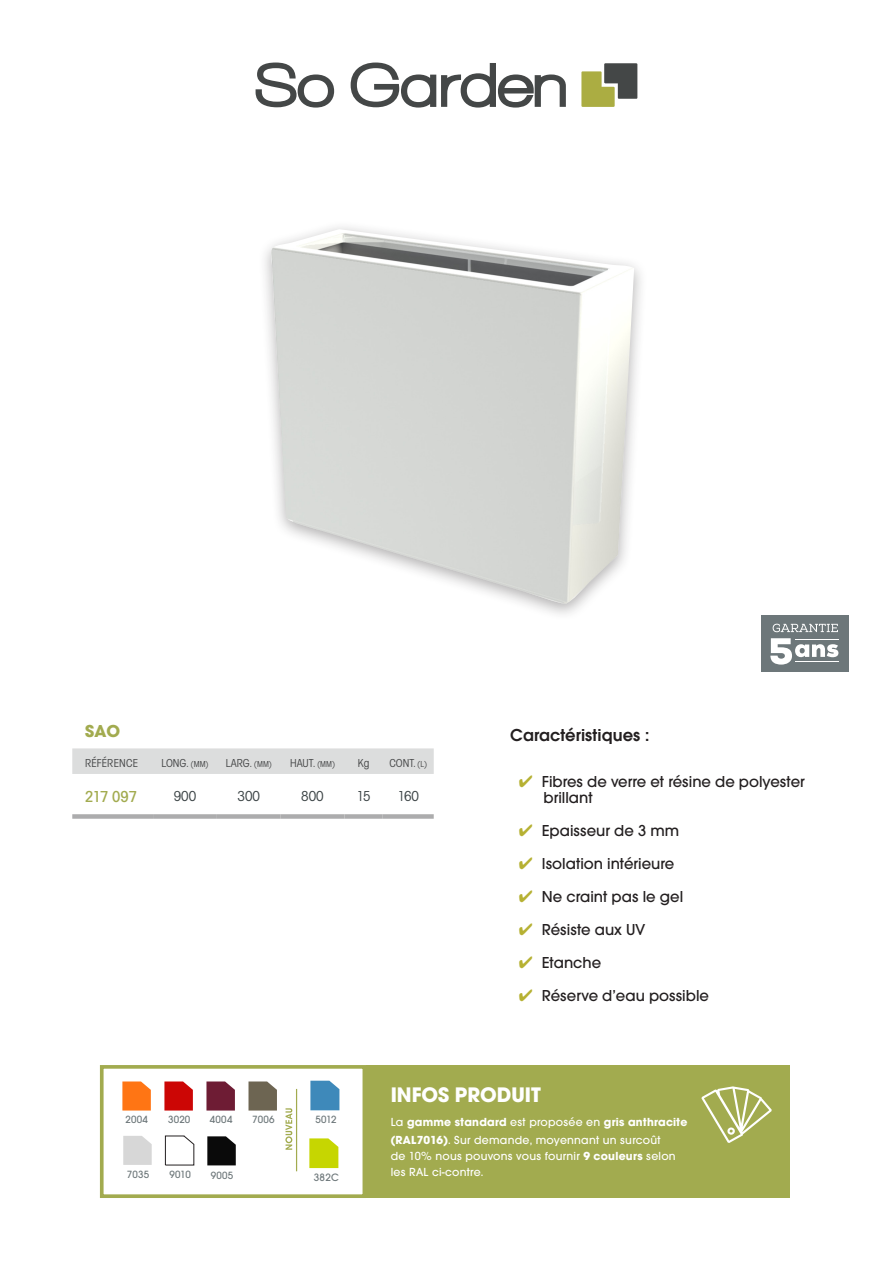
<style>
.page{position:relative;width:893px;height:1263px;background:#fff}
.page>*{position:absolute;margin:0;border:0;box-sizing:border-box;transform-origin:0 0}
.t1{font:700 21.9px "Avant Garde Gothic Itc T";color:#fff}
.t2{font:600 18px "Avant Garde Gothic Itc T";color:#231f20}
.t3{font:700 18px "Avant Garde Gothic Itc T";color:#a2ab4f}
.t4{font:500 16.5px "Avant Garde Gothic Itc T";color:#231f20}
.t5{font:500 condensed 16.5px "Avant Garde Gothic Itc T";letter-spacing:-.02em;color:#a2ab4f}
.t6{font:condensed 15px "Avant Garde Gothic Itc T";color:#3c4446}
.t7{font:500 12.15px/18.1px "Avant Garde Gothic Itc T";letter-spacing:.02em;color:#fff}
.t8{font:condensed 12px "Avant Garde Gothic Itc T";color:#464748}
.t9{font:condensed 12px "Avant Garde Gothic Itc T";letter-spacing:.02em;color:#464748}
.t10{font:500 11.1px "Avant Garde Gothic Itc T";color:#6d777a}
.t11{font:500 10.95px "Avant Garde Gothic Itc T";letter-spacing:.02em;color:#6d777a}
.s1{font-size:9px}
.s2{color:#b6b133}
.s3{font-weight:700}
</style>
<div class="page">
<div style="left:761px;top:615px;width:88px;height:57px;background:#6d777a"></div>
<svg style="left:256px;top:63px;width:310px;height:45px"></svg>
<svg style="left:581px;top:63px;width:56px;height:44px"></svg>
<svg style="left:122px;top:1081px;width:29px;height:29px"></svg>
<svg style="left:164px;top:1081px;width:29px;height:29px"></svg>
<svg style="left:123px;top:1136px;width:29px;height:29px"></svg>
<svg style="left:206px;top:1081px;width:29px;height:29px"></svg>
<svg style="left:248px;top:1081px;width:29px;height:29px"></svg>
<svg style="left:207px;top:1136px;width:29px;height:29px"></svg>
<svg style="left:165px;top:1136px;width:29px;height:29px"></svg>
<div style="left:366px;top:1065px;width:424px;height:133px;background:#a2ab4f"></div>
<svg style="left:701px;top:1086px;width:71px;height:57px"></svg>
<div style="left:100px;top:1065px;width:266px;height:133px;border:4px solid #a2ab4f"></div>
<svg style="left:309px;top:1138px;width:29px;height:30px"></svg>
<svg style="left:310px;top:1081px;width:29px;height:29px"></svg>
<svg style="left:285px;top:1108px;width:7px;height:42px"></svg>
<hr style="left:296px;top:1089px;width:1px;height:82px;background:#a2ab4f">
<svg style="left:773px;top:624px;width:65px;height:8px"></svg>
<svg style="left:770px;top:638px;width:68px;height:27px"></svg>
<hr style="left:795px;top:639px;width:44px;height:1px;background:#fff">
<hr style="left:795px;top:661px;width:44px;height:1px;background:#fff">
<img style="left:270px;top:229px;width:364px;height:376px">
<div style="left:72px;top:748px;width:362px;height:26px;background:#dcdddd"></div>
<div style="left:72px;top:814px;width:81px;height:5px;background:#acacad"></div>
<div style="left:153px;top:814px;width:64px;height:5px;background:#acacad"></div>
<div style="left:217px;top:814px;width:64px;height:5px;background:#acacad"></div>
<div style="left:281px;top:814px;width:63px;height:5px;background:#acacad"></div>
<div style="left:344px;top:814px;width:39px;height:5px;background:#acacad"></div>
<div style="left:383px;top:814px;width:51px;height:5px;background:#acacad"></div>
<p class="t3" style="left:85px;top:720px;width:37px">SAO</p>
<p class="t9" style="left:85px;top:756px;width:54px">RÉFÉRENCE</p>
<p class="t8" style="left:161px;top:756px;width:48px">LONG. <span class="s1">(MM)</span></p>
<p class="t8" style="left:226px;top:756px;width:48px">LARG. <span class="s1">(MM)</span></p>
<p class="t8" style="left:290px;top:756px;width:46px">HAUT. <span class="s1">(MM)</span></p>
<p class="t8" style="left:358px;top:756px;width:13px">Kg</p>
<p class="t8" style="left:389px;top:756px;width:39px">CONT. <span class="s1">(L)</span></p>
<p class="t5" style="left:85px;top:786px;width:53px">217 097</p>
<p class="t6" style="left:174px;top:787px;width:24px">900</p>
<p class="t6" style="left:237px;top:787px;width:24px">300</p>
<p class="t6" style="left:301px;top:787px;width:24px">800</p>
<p class="t6" style="left:356px;top:787px;width:16px">15</p>
<p class="t6" style="left:397px;top:787px;width:23px">160</p>
<p class="t2" style="left:510px;top:724px;width:140px">Caractéristiques :</p>
<p class="t4" style="left:519px;top:771px;width:288px"><span class="s2">✔</span> Fibres de verre et résine de polyester</p>
<p class="t4" style="left:543px;top:788px;width:51px">brillant</p>
<p class="t4" style="left:519px;top:821px;width:162px"><span class="s2">✔</span> Epaisseur de 3 mm</p>
<p class="t4" style="left:519px;top:854px;width:157px"><span class="s2">✔</span> Isolation intérieure</p>
<p class="t4" style="left:519px;top:887px;width:166px"><span class="s2">✔</span> Ne craint pas le gel</p>
<p class="t4" style="left:519px;top:920px;width:128px"><span class="s2">✔</span> Résiste aux UV</p>
<p class="t4" style="left:519px;top:953px;width:84px"><span class="s2">✔</span> Etanche</p>
<p class="t4" style="left:519px;top:986px;width:192px"><span class="s2">✔</span> Réserve d’eau possible</p>
<p class="t11" style="left:125px;top:1113px;width:24px">2004</p>
<p class="t11" style="left:168px;top:1113px;width:24px">3020</p>
<p class="t11" style="left:210px;top:1113px;width:24px">4004</p>
<p class="t11" style="left:252px;top:1113px;width:24px">7006</p>
<p class="t11" style="left:127px;top:1168px;width:24px">7035</p>
<p class="t11" style="left:169px;top:1168px;width:23px">9010</p>
<p class="t11" style="left:211px;top:1169px;width:24px">9005</p>
<p class="t11" style="left:315px;top:1113px;width:23px">5012</p>
<p class="t10" style="left:314px;top:1171px;width:27px">382C</p>
<p class="t1" style="left:391px;top:1081px;width:152px">INFOS PRODUIT</p>
<p class="t7" style="left:391px;top:1112px;width:298px">La <span class="s3">gamme standard</span> est proposée en <span class="s3">gris anthracite (RAL7016)</span>. Sur demande, moyennant un surcoût</p>
<p class="t7" style="left:391px;top:1148px;width:287px;line-height:15.8px">de 10% nous pouvons vous fournir <span class="s3">9 couleurs</span> selon les RAL ci-contre.</p>
</div>
